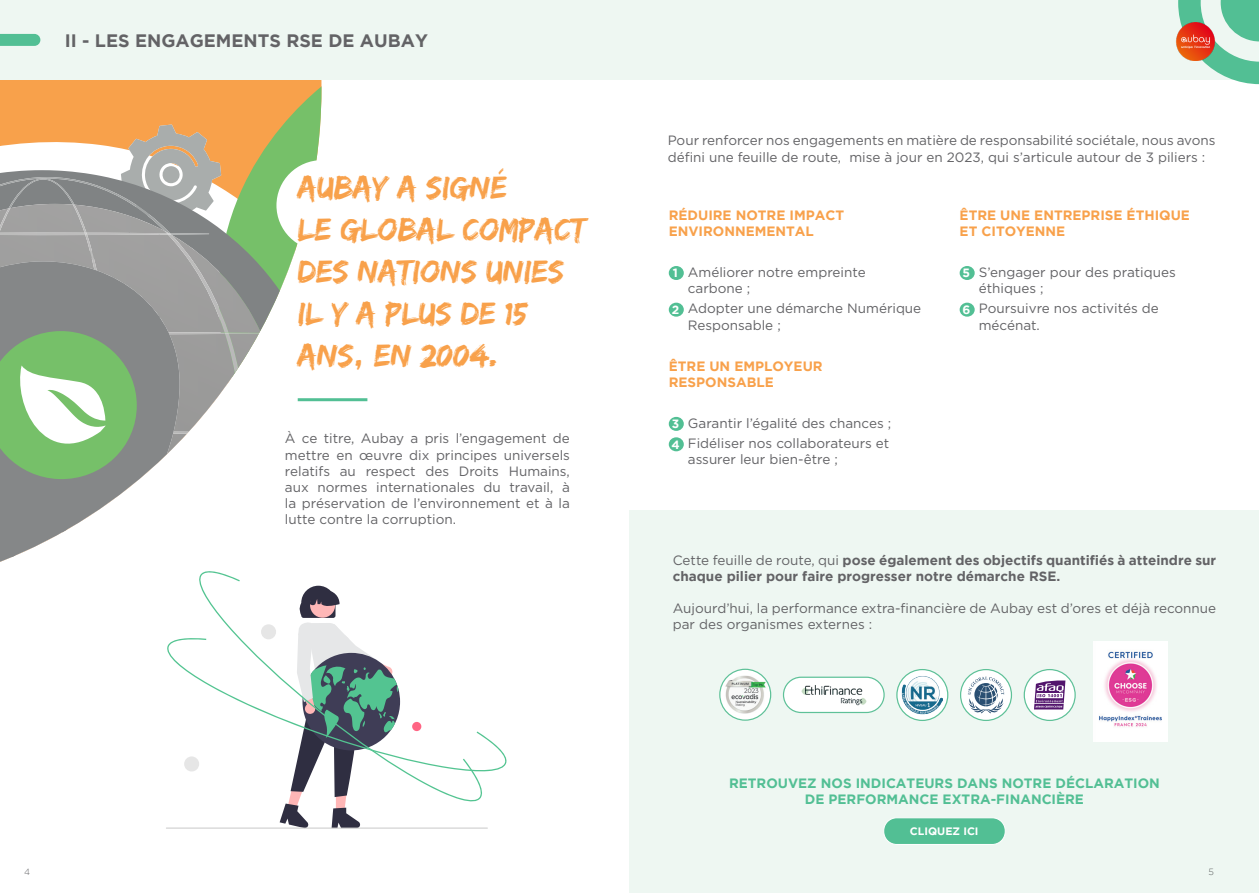
<style>
.page{position:relative;width:1259px;height:893px;background:#fff}
.page>*{position:absolute;margin:0;border:0;box-sizing:border-box;transform-origin:0 0}
.t1{font:33px/42px "Edo";color:#f8a14b}
.t2{font:700 18px "Gotham";color:#636366}
.t3{font:13.5px/16.2px "Gotham";color:#636366}
.t4{font:700 13.5px/16.2px "Gotham";color:#636366}
.t5{font:700 13.5px/16.2px "Gotham";color:#f8a14b}
.t6{font:700 13.5px/16.2px "Gotham";color:#52bf94;text-align:center}
.t7{font:700 12px "Gotham";color:#fff}
.t8{font:700 10.8px "Gotham";color:#fff}
.t9{font:300 9px "Gotham";color:#636366}
.s1{font-weight:400}
</style>
<div class="page">
<div style="left:629px;top:510px;width:630px;height:383px;background:#eef7f2"></div>
<svg style="left:0;top:80px;width:321px;height:482px"></svg>
<div style="left:0;top:0;width:1259px;height:80px;background:#eef7f2"></div>
<svg style="left:0;top:34px;width:40px;height:12px"></svg>
<svg style="left:1178px;top:0;width:81px;height:84px"></svg>
<div style="left:669px;top:266px;width:15px;height:14px;background:#52bf94;border-radius:50%"></div>
<div style="left:669px;top:303px;width:15px;height:14px;background:#52bf94;border-radius:50%"></div>
<div style="left:669px;top:417px;width:15px;height:14px;background:#52bf94;border-radius:50%"></div>
<div style="left:669px;top:437px;width:15px;height:14px;background:#52bf94;border-radius:50%"></div>
<div style="left:959px;top:266px;width:15px;height:14px;background:#52bf94;border-radius:50%"></div>
<div style="left:959px;top:303px;width:15px;height:14px;background:#52bf94;border-radius:50%"></div>
<div style="left:276px;top:160px;width:91px;height:91px;background:#fff;border-radius:50%"></div>
<hr style="left:166px;top:827px;width:322px;height:2px;background:#ccc">
<svg style="left:280px;top:804px;width:120px;height:24px"></svg>
<svg style="left:199px;top:571px;width:283px;height:233px"></svg>
<svg style="left:167px;top:637px;width:340px;height:135px"></svg>
<div style="left:261px;top:624px;width:15px;height:15px;background:#e6e6e6;border-radius:50%"></div>
<div style="left:412px;top:722px;width:9px;height:9px;background:#ff6584;border-radius:50%"></div>
<div style="left:184px;top:756px;width:15px;height:15px;background:#e6e6e6;border-radius:50%"></div>
<img style="left:1176px;top:23px;width:53px;height:38px">
<hr style="left:298px;top:398px;width:69px;height:3px;background:#52bf94">
<img style="left:1093px;top:641px;width:75px;height:101px">
<svg style="left:720px;top:669px;width:50px;height:51px"></svg>
<img style="left:720px;top:675px;width:50px;height:39px">
<div style="left:719px;top:669px;width:52px;height:52px;border:1px solid #5ec198;border-radius:50%"></div>
<svg style="left:897px;top:670px;width:50px;height:50px"></svg>
<img style="left:901px;top:674px;width:42px;height:42px">
<div style="left:896px;top:669px;width:52px;height:52px;border:1px solid #5ec198;border-radius:50%"></div>
<div style="left:960px;top:670px;width:51px;height:50px;background:#fff;border-radius:50%"></div>
<svg style="left:967px;top:676px;width:37px;height:37px"></svg>
<div style="left:960px;top:669px;width:52px;height:52px;border:1px solid #5ec198;border-radius:50%"></div>
<div style="left:1024px;top:670px;width:51px;height:50px;background:#fff;border-radius:50%"></div>
<div style="left:1034px;top:704px;width:29px;height:5px;background:#53156d"></div>
<svg style="left:1034px;top:680px;width:31px;height:28px"></svg>
<div style="left:1023px;top:669px;width:52px;height:52px;border:1px solid #5ec198;border-radius:50%"></div>
<div style="left:783px;top:677px;width:101px;height:35px;background:#fff;border-radius:18px"></div>
<img style="left:801px;top:685px;width:66px;height:21px">
<div style="left:783px;top:677px;width:101px;height:36px;border:1px solid #5ec198;border-radius:18px"></div>
<div style="left:883px;top:818px;width:122px;height:26px;background:#52bf94;border-radius:13px"></div>
<div style="left:883px;top:817px;width:122px;height:28px;border:1px solid #fff;border-radius:13px"></div>
<p class="t2" style="left:65px;top:30px;width:365px">II - LES ENGAGEMENTS RSE DE AUBAY</p>
<p class="t1" style="left:298px;top:165px;width:290px">AUBAY A SIGNÉ<br>LE GLOBAL COMPACT<br>DES NATIONS UNIES<br>IL Y A PLUS DE 15<br>ANS, EN 2004.</p>
<p class="t3" style="left:285px;top:430px;width:286px;text-align:justify">À ce titre, Aubay a pris l’engagement de mettre en œuvre dix principes universels relatifs au respect des Droits Humains, aux normes internationales du travail, à la préservation de l’environnement et à la lutte contre la corruption.</p>
<p class="t3" style="left:667px;top:132px;width:549px">Pour renforcer nos engagements en matière de responsabilité sociétale, nous avons défini une feuille de route, mise à jour en 2023, qui s’articule autour de 3 piliers :</p>
<p class="t5" style="left:669px;top:206px;width:177px">RÉDUIRE NOTRE IMPACT<br>ENVIRONNEMENTAL</p>
<p class="t7" style="left:673px;top:266px;width:7px">1</p>
<p class="t3" style="left:688px;top:264px;width:179px">Améliorer notre empreinte carbone ;</p>
<p class="t7" style="left:672px;top:303px;width:9px">2</p>
<p class="t3" style="left:688px;top:300px;width:235px">Adopter une démarche Numérique<br>Responsable ;</p>
<p class="t5" style="left:669px;top:357px;width:155px">ÊTRE UN EMPLOYEUR<br>RESPONSABLE</p>
<p class="t7" style="left:672px;top:417px;width:9px">3</p>
<p class="t3" style="left:688px;top:414px;width:205px">Garantir l’égalité des chances ;</p>
<p class="t7" style="left:671px;top:437px;width:10px">4</p>
<p class="t3" style="left:688px;top:435px;width:203px">Fidéliser nos collaborateurs et assurer leur bien-être ;</p>
<p class="t5" style="left:959px;top:206px;width:232px">ÊTRE UNE ENTREPRISE ÉTHIQUE<br>ET CITOYENNE</p>
<p class="t7" style="left:962px;top:266px;width:9px">5</p>
<p class="t3" style="left:978px;top:264px;width:199px">S’engager pour des pratiques éthiques ;</p>
<p class="t7" style="left:962px;top:303px;width:9px">6</p>
<p class="t3" style="left:978px;top:300px;width:181px">Poursuivre nos activités de mécénat.</p>
<p class="t4" style="left:673px;top:551px;width:545px"><span class="s1">Cette feuille de route, qui</span> pose également des objectifs quantifiés à atteindre sur chaque pilier pour faire progresser notre démarche RSE.</p>
<p class="t3" style="left:673px;top:600px;width:545px">Aujourd’hui, la performance extra-financière de Aubay est d’ores et déjà reconnue par des organismes externes :</p>
<p class="t6" style="left:729px;top:774px;width:432px">RETROUVEZ NOS INDICATEURS DANS NOTRE DÉCLARATION<br>DE PERFORMANCE EXTRA-FINANCIÈRE</p>
<p class="t8" style="left:910px;top:825px;width:70px">CLIQUEZ ICI</p>
<p class="t9" style="left:24px;top:867px;width:7px">4</p>
<p class="t9" style="left:1208px;top:867px;width:7px">5</p>
</div>
